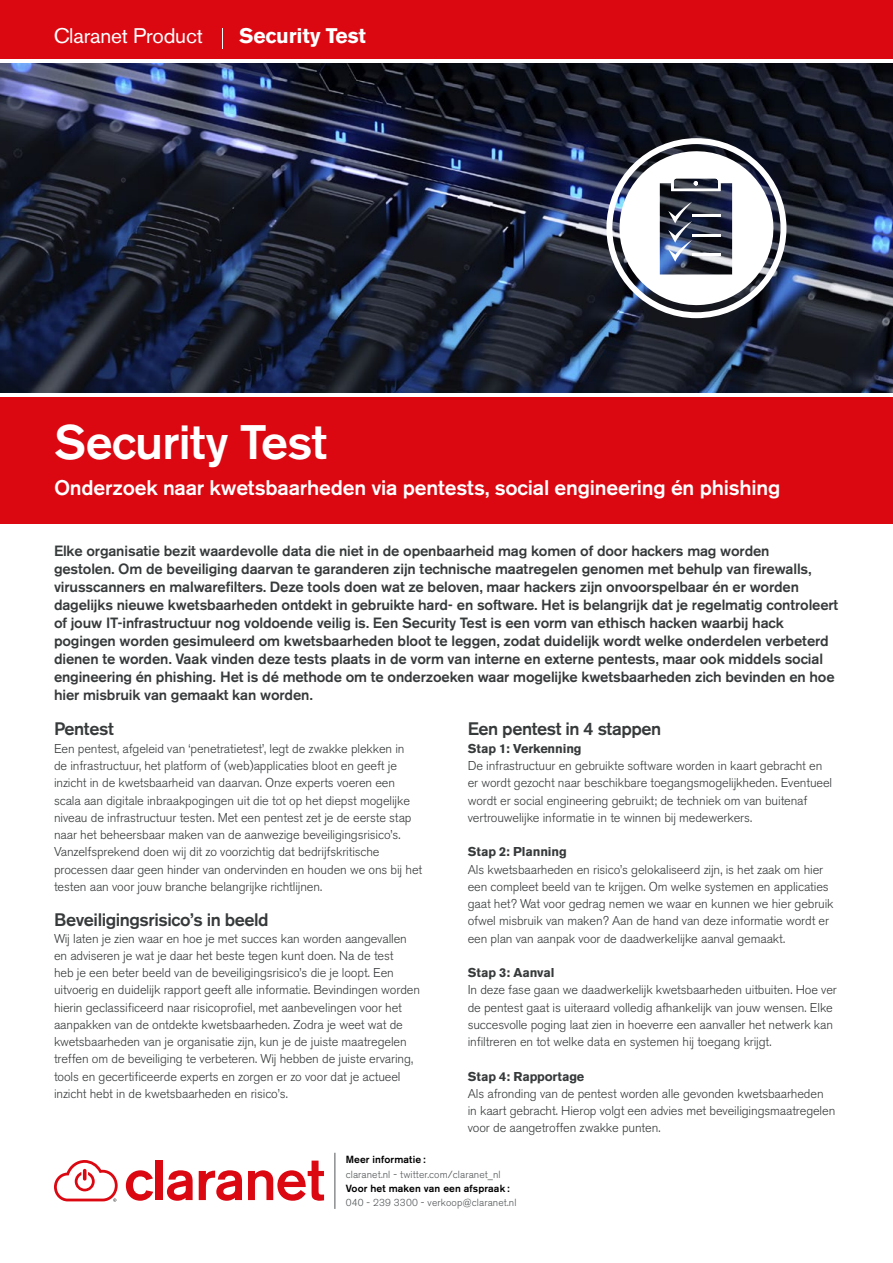
<style>
.page{position:relative;width:893px;height:1263px;background:#fff}
.page>*{position:absolute;margin:0;border:0;box-sizing:border-box;transform-origin:0 0}
.t1{font:500 48px "Akzidenz Grotesk BQ";letter-spacing:-.015em;color:#fff}
.t2{font:500 21px "Akzidenz Grotesk BQ";letter-spacing:-.01em;color:#fff}
.t3{font:21px "Akzidenz Grotesk BQ";letter-spacing:-.01em;color:#fff}
.t4{font:700 21px "Akzidenz Grotesk BQ";letter-spacing:-.01em;color:#fff}
.t5{font:500 18px "Akzidenz Grotesk BQ";letter-spacing:-.025em;color:#373a3b}
.t6{font:500 14.7px/18px "Akzidenz Grotesk BQ";letter-spacing:-.01em;color:#373a3b}
.t7{font:300 12.75px/17.2px "Akzidenz Grotesk BQ";letter-spacing:-.01em;color:#373a3b}
.t8{font:700 12.75px "Akzidenz Grotesk BQ";letter-spacing:-.01em;color:#373a3b}
.t9{font:500 10.35px/14.2px "Akzidenz Grotesk BQ";letter-spacing:.01em;color:#000}
.t10{font:300 10.35px "Akzidenz Grotesk BQ";letter-spacing:.01em;color:#505456}
.s1{font-weight:300;font-size:10.05px;color:#505456}
.s2{font-weight:300;color:#505456}
</style>
<div class="page">
<img style="left:0;top:63px;width:893px;height:330px">
<div style="left:606px;top:138px;width:180px;height:180px;border:6px solid #fff;border-radius:50%"></div>
<div style="left:0;top:397px;width:893px;height:126px;background:#db0812"></div>
<div style="left:0;top:0;width:893px;height:59px;background:#db0812"></div>
<svg style="left:618px;top:149px;width:157px;height:158px"></svg>
<svg style="left:222px;top:28px;width:1px;height:21px"></svg>
<hr style="left:335px;top:1153px;width:1px;height:56px;background:#525556">
<svg style="left:126px;top:1170px;width:27px;height:31px"></svg>
<div style="left:156px;top:1160px;width:7px;height:40px;background:#db0812"></div>
<svg style="left:167px;top:1170px;width:26px;height:31px"></svg>
<svg style="left:199px;top:1170px;width:43px;height:31px"></svg>
<svg style="left:248px;top:1160px;width:76px;height:41px"></svg>
<svg style="left:54px;top:1160px;width:64px;height:42px"></svg>
<h2 class="t3" style="left:54px;top:24px;width:151px">Claranet Product</h2>
<h2 class="t4" style="left:239px;top:24px;width:128px">Security Test</h2>
<h1 class="t1" style="left:54px;top:413px;width:274px">Security Test</h1>
<h2 class="t2" style="left:54px;top:475px;width:728px">Onderzoek naar kwetsbaarheden via pentests, social engineering én phishing</h2>
<p class="t6" style="left:54px;top:542px;width:786px">Elke organisatie bezit waardevolle data die niet in de openbaarheid mag komen of door hackers mag worden<br>gestolen. Om de beveiliging daarvan te garanderen zijn technische maatregelen genomen met behulp van firewalls, virusscanners en malwarefilters. Deze tools doen wat ze beloven, maar hackers zijn onvoorspelbaar én er worden dagelijks nieuwe kwetsbaarheden ontdekt in gebruikte hard- en software. Het is belangrijk dat je regelmatig controleert of jouw IT-infrastructuur nog voldoende veilig is. Een Security Test is een vorm van ethisch hacken waarbij hack pogingen worden gesimuleerd om kwetsbaarheden bloot te leggen, zodat duidelijk wordt welke onderdelen verbeterd dienen te worden. Vaak vinden deze tests plaats in de vorm van interne en externe pentests, maar ook middels social engineering én phishing. Het is dé methode om te onderzoeken waar mogelijke kwetsbaarheden zich bevinden en hoe hier misbruik van gemaakt kan worden.</p>
<h3 class="t5" style="left:54px;top:718px;width:61px">Pentest</h3>
<p class="t7" style="left:54px;top:740px;width:370px">Een pentest, afgeleid van ‘penetratietest’, legt de zwakke plekken in<br>de infrastructuur, het platform of (web)applicaties bloot en geeft je inzicht in de kwetsbaarheid van daarvan. Onze experts voeren een scala aan digitale inbraakpogingen uit die tot op het diepst mogelijke niveau de infrastructuur testen. Met een pentest zet je de eerste stap naar het beheersbaar maken van de aanwezige beveiligingsrisico’s.<br>Vanzelfsprekend doen wij dit zo voorzichtig dat bedrijfskritische processen daar geen hinder van ondervinden en houden we ons bij het testen aan voor jouw branche belangrijke richtlijnen.</p>
<p class="t7" style="left:54px;top:930px;width:367px">Wij laten je zien waar en hoe je met succes kan worden aangevallen en adviseren je wat je daar het beste tegen kunt doen. Na de test<br>heb je een beter beeld van de beveiligingsrisico’s die je loopt. Een uitvoerig en duidelijk rapport geeft alle informatie. Bevindingen worden hierin geclassificeerd naar risicoprofiel, met aanbevelingen voor het aanpakken van de ontdekte kwetsbaarheden. Zodra je weet wat de kwetsbaarheden van je organisatie zijn, kun je de juiste maatregelen treffen om de beveiliging te verbeteren. Wij hebben de juiste ervaring, tools en gecertificeerde experts en zorgen er zo voor dat je actueel inzicht hebt in de kwetsbaarheden en risico’s.</p>
<h3 class="t5" style="left:54px;top:909px;width:216px">Beveiligingsrisico’s in beeld</h3>
<h3 class="t5" style="left:468px;top:718px;width:195px">Een pentest in 4 stappen</h3>
<p class="t8" style="left:468px;top:741px;width:115px">Stap 1: Verkenning</p>
<p class="t7" style="left:468px;top:757px;width:366px">De infrastructuur en gebruikte software worden in kaart gebracht en er wordt gezocht naar beschikbare toegangsmogelijkheden. Eventueel wordt er social engineering gebruikt; de techniek om van buitenaf vertrouwelijke informatie in te winnen bij medewerkers.</p>
<p class="t8" style="left:468px;top:844px;width:101px">Stap 2: Planning</p>
<p class="t7" style="left:468px;top:861px;width:367px">Als kwetsbaarheden en risico’s gelokaliseerd zijn, is het zaak om hier een compleet beeld van te krijgen. Om welke systemen en applicaties gaat het? Wat voor gedrag nemen we waar en kunnen we hier gebruik ofwel misbruik van maken? Aan de hand van deze informatie wordt er een plan van aanpak voor de daadwerkelijke aanval gemaakt.</p>
<p class="t8" style="left:468px;top:965px;width:88px">Stap 3: Aanval</p>
<p class="t7" style="left:468px;top:982px;width:371px">In deze fase gaan we daadwerkelijk kwetsbaarheden uitbuiten. Hoe ver de pentest gaat is uiteraard volledig afhankelijk van jouw wensen. Elke succesvolle poging laat zien in hoeverre een aanvaller het netwerk kan infiltreren en tot welke data en systemen hij toegang krijgt.</p>
<p class="t8" style="left:468px;top:1069px;width:118px">Stap 4: Rapportage</p>
<p class="t7" style="left:468px;top:1085px;width:369px">Als afronding van de pentest worden alle gevonden kwetsbaarheden in kaart gebracht. Hierop volgt een advies met beveiligingsmaatregelen voor de aangetroffen zwakke punten.</p>
<p class="t9" style="left:346px;top:1152px;width:81px">Meer informatie :</p>
<p class="t10" style="left:346px;top:1168px;width:157px">claranet.nl - twitter.com/claranet_nl</p>
<p class="t9" style="left:346px;top:1181px;width:172px">Voor het maken van een afspraak :<br><span class="s1">040 - 239 3300</span> <span class="s2">- verkoop@claranet.nl</span></p>
</div>
